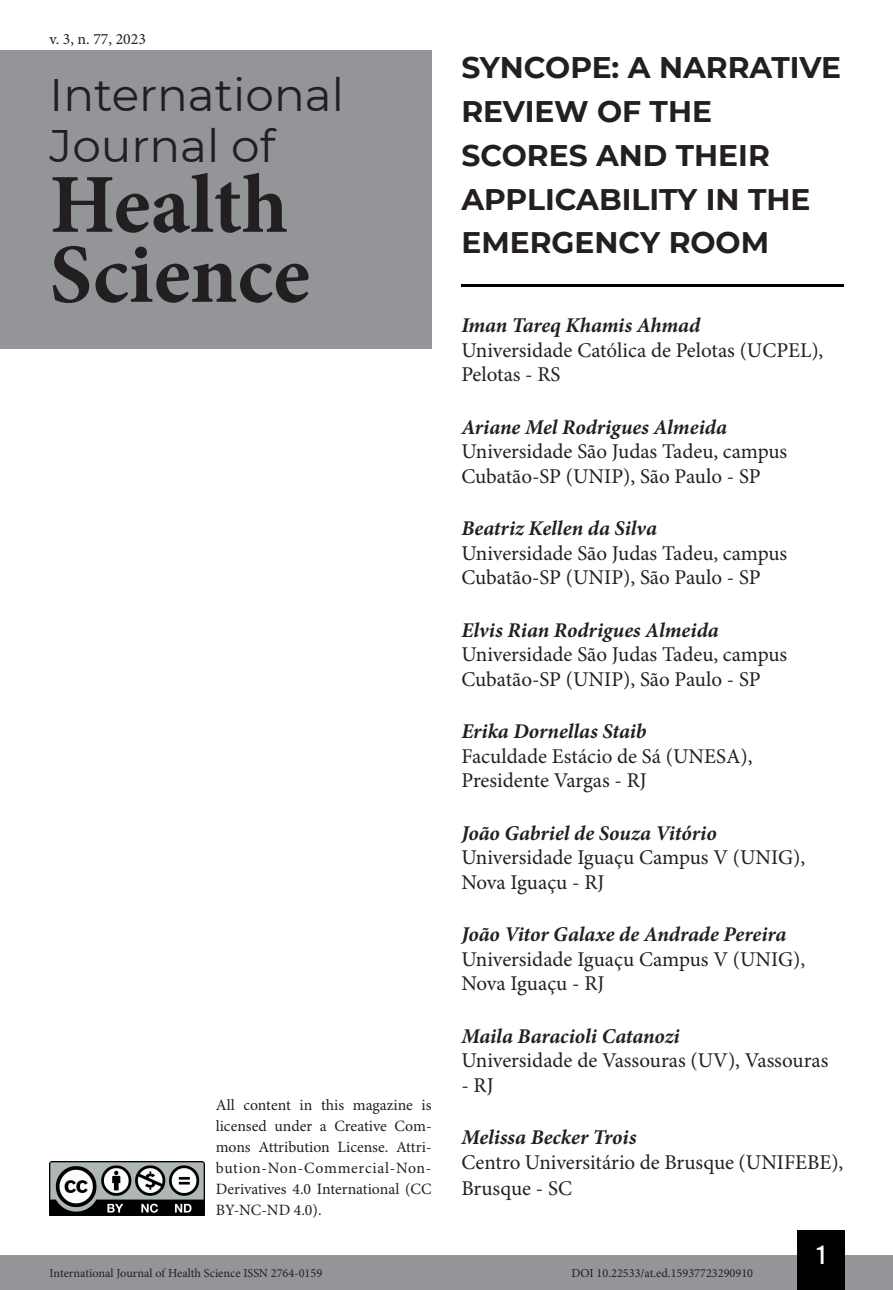
<style>
.page{position:relative;width:893px;height:1290px;background:#fff}
.page>*{position:absolute;margin:0;border:0;box-sizing:border-box;transform-origin:0 0}
.t1{font:700 84px/70px "Minion Pro";color:#231f20}
.t2{font:45.5px/50.8px "Montserrat";color:#231f20}
.t3{font:700 29.75px/43.8px "Montserrat";color:#231f20}
.t4{font:26.25px "Bebas Kai";color:#fff}
.t5{font:21px/24.5px "Minion Pro";color:#231f20}
.t6{font:italic 700 21px "Minion Pro";letter-spacing:-.005em;color:#231f20}
.t7{font:15.75px/21px "Minion Pro";color:#231f20;text-align:justify}
.t8{font:12.25px "Minion Pro";color:#231f20}
</style>
<div class="page">
<div style="left:0;top:1255px;width:893px;height:35px;background:#939598"></div>
<div style="left:797px;top:1230px;width:48px;height:60px;background:#000"></div>
<img style="left:50px;top:1161px;width:154px;height:54px">
<div style="left:0;top:50px;width:432px;height:298px;background:#939598"></div>
<hr style="left:461px;top:284px;width:382px;height:2px;background:#000">
<p class="t7" style="left:50px;top:29px;width:98px">v. 3, n. 77, 2023</p>
<h2 class="t2" style="left:50px;top:68px;width:296px">International<br>Journal of</h2>
<h1 class="t1" style="left:50px;top:169px;width:262px">Health<br>Science</h1>
<p class="t7" style="left:216px;top:1095px;width:217px">All content in this magazine is licensed under a Creative Com&shy;mons Attribution License. Attri&shy;bution-Non-Commercial-Non-Derivatives 4.0 International (CC BY-NC-ND 4.0).</p>
<h3 class="t3" style="left:461px;top:44px;width:381px">SYNCOPE: A NARRATIVE<br>REVIEW OF THE<br>SCORES AND THEIR<br>APPLICABILITY IN THE<br>EMERGENCY ROOM</h3>
<p class="t6" style="left:461px;top:310px;width:240px">Iman Tareq Khamis Ahmad</p>
<p class="t5" style="left:461px;top:339px;width:363px">Universidade Católica de Pelotas (UCPEL),<br>Pelotas - RS</p>
<p class="t6" style="left:461px;top:412px;width:267px">Ariane Mel Rodrigues Almeida</p>
<p class="t5" style="left:461px;top:440px;width:327px">Universidade São Judas Tadeu, campus<br>Cubatão-SP (UNIP), São Paulo - SP</p>
<p class="t6" style="left:461px;top:514px;width:197px">Beatriz Kellen da Silva</p>
<p class="t5" style="left:461px;top:542px;width:327px">Universidade São Judas Tadeu, campus<br>Cubatão-SP (UNIP), São Paulo - SP</p>
<p class="t6" style="left:461px;top:615px;width:259px">Elvis Rian Rodrigues Almeida</p>
<p class="t5" style="left:461px;top:643px;width:327px">Universidade São Judas Tadeu, campus<br>Cubatão-SP (UNIP), São Paulo - SP</p>
<p class="t6" style="left:461px;top:717px;width:186px">Erika Dornellas Staib</p>
<p class="t5" style="left:461px;top:745px;width:293px">Faculdade Estácio de Sá (UNESA),<br>Presidente Vargas - RJ</p>
<p class="t6" style="left:461px;top:818px;width:257px">João Gabriel de Souza Vitório</p>
<p class="t5" style="left:461px;top:846px;width:345px">Universidade Iguaçu Campus V (UNIG),<br>Nova Iguaçu - RJ</p>
<p class="t6" style="left:461px;top:920px;width:326px">João Vitor Galaxe de Andrade Pereira</p>
<p class="t5" style="left:461px;top:948px;width:345px">Universidade Iguaçu Campus V (UNIG),<br>Nova Iguaçu - RJ</p>
<p class="t6" style="left:461px;top:1021px;width:220px">Maila Baracioli Catanozi</p>
<p class="t5" style="left:461px;top:1049px;width:369px">Universidade de Vassouras (UV), Vassouras</p>
<p class="t5" style="left:461px;top:1074px;width:34px">- RJ</p>
<p class="t6" style="left:461px;top:1123px;width:177px">Melissa Becker Trois</p>
<p class="t5" style="left:461px;top:1150px;width:383px;line-height:26.2px">Centro Universitário de Brusque (UNIFEBE),<br>Brusque - SC</p>
<p class="t4" style="left:817px;top:1241px;width:10px">1</p>
<p class="t8" style="left:50px;top:1266px;width:274px">International Journal of Health Science ISSN 2764-0159</p>
<p class="t8" style="left:571px;top:1266px;width:183px">DOI 10.22533/at.ed.15937723290910</p>
</div>
